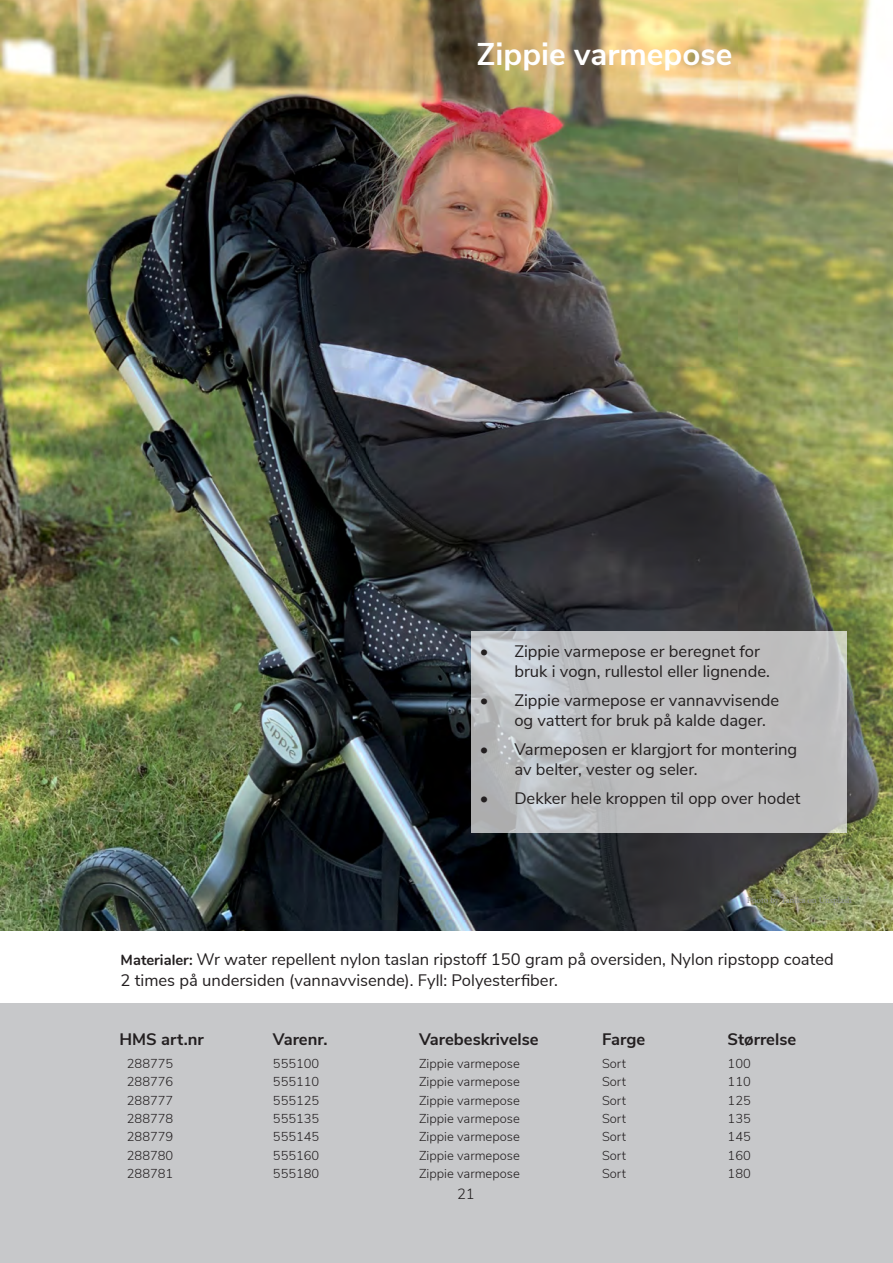
<style>
.page{position:relative;width:893px;height:1263px;background:#fff}
.page>*{position:absolute;margin:0;border:0;box-sizing:border-box;transform-origin:0 0}
.t1{font:700 31.35px "Nunito Sans";color:#fff}
.t2{font:16.65px/20.2px "Nunito Sans";color:#231f20}
.t3{font:700 16.65px "Nunito Sans";color:#231f20}
.t4{font:300 14.7px "Nunito Sans";color:#231f20}
.t5{font:300 12.9px "Nunito Sans";color:#231f20}
.t6{font:9px "Minion Pro";letter-spacing:-.005em;color:#939598}
.s1{font-family:"Nunito";font-weight:700;font-size:14.7px}
</style>
<div class="page">
<div style="left:0;top:1004px;width:893px;height:259px;background:#c7c8ca"></div>
<img style="left:1px;top:0;width:892px;height:930px">
<svg style="left:471px;top:631px;width:376px;height:201px;background:#bebfc1"></svg>
<p class="t1" style="left:477px;top:31px;width:257px">Zippie varmepose</p>
<p class="t2" style="left:514px;top:640px;width:257px;text-indent:-34px">• Zippie varmepose er beregnet for bruk i vogn, rullestol eller lignende.</p>
<p class="t2" style="left:514px;top:689px;width:266px;text-indent:-34px">• Zippie varmepose er vannavvisende og vattert for bruk på kalde dager.</p>
<p class="t2" style="left:514px;top:738px;width:284px;text-indent:-34px">• Varmeposen er klargjort for montering av belter, vester og seler.</p>
<p class="t2" style="left:480px;top:787px;width:322px">• Dekker hele kroppen til opp over hodet</p>
<p class="t6" style="left:747px;top:894px;width:107px">Photo by Tanika on Unsplash</p>
<p class="t2" style="left:121px;top:948px;width:715px"><span class="s1">Materialer:</span> Wr water repellent nylon taslan ripstoff 150 gram på oversiden, Nylon ripstopp coated<br>2 times på undersiden (vannavvisende). Fyll: Polyesterfiber.</p>
<p class="t3" style="left:119px;top:1026px;width:86px">HMS art.nr</p>
<p class="t3" style="left:273px;top:1026px;width:56px">Varenr.</p>
<p class="t3" style="left:419px;top:1026px;width:121px">Varebeskrivelse</p>
<p class="t3" style="left:602px;top:1026px;width:45px">Farge</p>
<p class="t3" style="left:728px;top:1026px;width:70px">Størrelse</p>
<p class="t5" style="left:127px;top:1054px;width:48px">288775</p>
<p class="t5" style="left:273px;top:1054px;width:48px">555100</p>
<p class="t5" style="left:419px;top:1054px;width:102px">Zippie varmepose</p>
<p class="t5" style="left:602px;top:1054px;width:25px">Sort</p>
<p class="t5" style="left:728px;top:1054px;width:25px">100</p>
<p class="t5" style="left:127px;top:1072px;width:48px">288776</p>
<p class="t5" style="left:273px;top:1072px;width:48px">555110</p>
<p class="t5" style="left:419px;top:1072px;width:102px">Zippie varmepose</p>
<p class="t5" style="left:602px;top:1072px;width:25px">Sort</p>
<p class="t5" style="left:728px;top:1072px;width:25px">110</p>
<p class="t5" style="left:127px;top:1091px;width:48px">288777</p>
<p class="t5" style="left:273px;top:1091px;width:48px">555125</p>
<p class="t5" style="left:419px;top:1091px;width:102px">Zippie varmepose</p>
<p class="t5" style="left:602px;top:1091px;width:25px">Sort</p>
<p class="t5" style="left:728px;top:1091px;width:25px">125</p>
<p class="t5" style="left:127px;top:1109px;width:48px">288778</p>
<p class="t5" style="left:273px;top:1109px;width:48px">555135</p>
<p class="t5" style="left:419px;top:1109px;width:102px">Zippie varmepose</p>
<p class="t5" style="left:602px;top:1109px;width:25px">Sort</p>
<p class="t5" style="left:728px;top:1109px;width:25px">135</p>
<p class="t5" style="left:127px;top:1127px;width:48px">288779</p>
<p class="t5" style="left:273px;top:1127px;width:48px">555145</p>
<p class="t5" style="left:419px;top:1127px;width:102px">Zippie varmepose</p>
<p class="t5" style="left:602px;top:1127px;width:25px">Sort</p>
<p class="t5" style="left:728px;top:1127px;width:25px">145</p>
<p class="t5" style="left:127px;top:1146px;width:48px">288780</p>
<p class="t5" style="left:273px;top:1146px;width:48px">555160</p>
<p class="t5" style="left:419px;top:1146px;width:102px">Zippie varmepose</p>
<p class="t5" style="left:602px;top:1146px;width:25px">Sort</p>
<p class="t5" style="left:728px;top:1146px;width:25px">160</p>
<p class="t5" style="left:127px;top:1164px;width:48px">288781</p>
<p class="t5" style="left:273px;top:1164px;width:48px">555180</p>
<p class="t5" style="left:419px;top:1164px;width:102px">Zippie varmepose</p>
<p class="t5" style="left:602px;top:1164px;width:25px">Sort</p>
<p class="t5" style="left:728px;top:1164px;width:25px">180</p>
<p class="t4" style="left:457px;top:1183px;width:19px">21</p>
</div>
